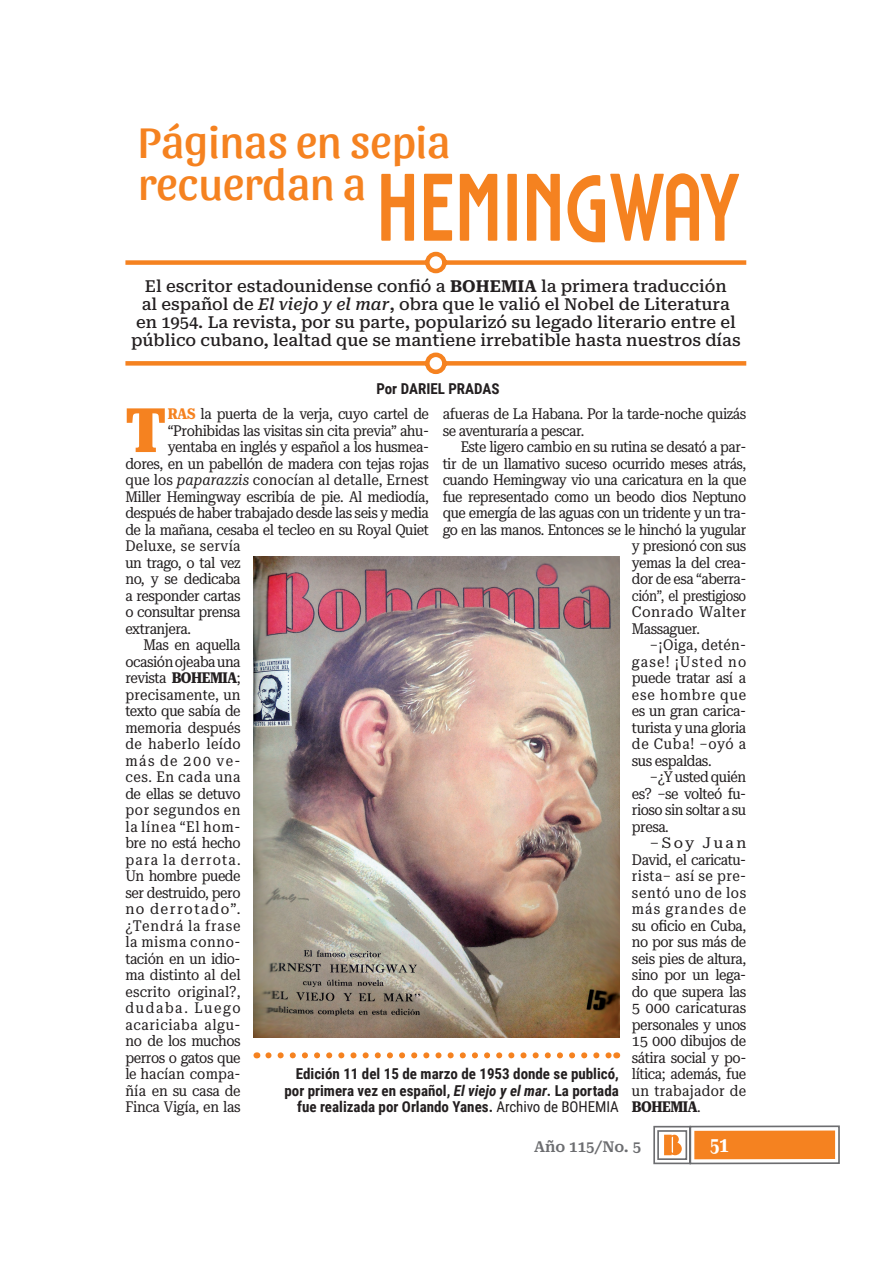
<style>
.page{position:relative;width:893px;height:1276px;background:#fff}
.page>*{position:absolute;margin:0;border:0;box-sizing:border-box;transform-origin:0 0}
.t1{font:800 61.5px "Roboto Serif 28 pt Condensed";color:#f58220}
.t2{font:45px/42px "Sansita";color:#f58220}
.t3{font:700 ultra-condensed 21px "Roboto Serif 120 pt";color:#fff}
.t4{font:500 16.5px/18px "Roboto Serif";color:#231f20;text-align:center}
.t5{font:15px/16.5px "Roboto Serif 28 pt Condensed";letter-spacing:-.03em;color:#231f20}
.t6{font:700 15px/16.5px "Roboto Condensed";color:#231f20;text-align:right}
.t7{font:15px "Roboto Serif 28 pt Condensed";letter-spacing:.01em;color:#231f20}
.t8{font:15px "Roboto Serif 28 pt Condensed";letter-spacing:.04em;color:#231f20}
.t9{font:15px "Roboto Serif 28 pt Condensed";letter-spacing:.02em;color:#231f20}
.t10{font:15px "Roboto Serif 28 pt Condensed";letter-spacing:-.01em;color:#231f20}
.t11{font:15px "Roboto Serif 28 pt Condensed";letter-spacing:.08em;color:#231f20}
.t12{font:15px "Roboto Serif 28 pt Condensed";letter-spacing:.05em;color:#231f20}
.t13{font:15px "Roboto Serif 28 pt Condensed";letter-spacing:.06em;color:#231f20}
.t14{font:15px "Roboto Serif 28 pt Condensed";letter-spacing:-.03em;color:#231f20;scale:.93 1}
.t15{font:15px "Roboto Serif 28 pt Condensed";letter-spacing:.03em;color:#231f20}
.t16{font:15px "Roboto Serif 28 pt Condensed";letter-spacing:.09em;color:#231f20;scale:1.05 1}
.t17{font:15px "Roboto Serif 28 pt Condensed";letter-spacing:.03em;color:#231f20;scale:1.05 1}
.t18{font:15px "Roboto Serif 28 pt Condensed";letter-spacing:.11em;color:#231f20}
.t19{font:15px "Roboto Serif 28 pt Condensed";letter-spacing:.07em;color:#231f20}
.t20{font:600 15px "Roboto Serif";color:#6c6d70}
.t21{font:15px "Roboto Serif 28 pt Condensed";letter-spacing:.1em;color:#231f20}
.t22{font:15px "Roboto Serif 28 pt Condensed";letter-spacing:-.03em;color:#231f20;scale:1.14 1}
.t23{font:700 15px "Roboto Serif 28 pt Condensed";letter-spacing:-.03em;color:#231f20}
.s1{font-family:"Rousseau Deco";font-weight:700;font-size:93.75px}
.s2{font-weight:700}
.s3{font-style:italic}
.s4{font-weight:400}
.s5{font-weight:700;color:#f58220}
</style>
<div class="page">
<svg style="left:653px;top:1125px;width:187px;height:40px"></svg>
<div style="left:694px;top:1130px;width:141px;height:29px;background:#f58220"></div>
<img style="left:253px;top:557px;width:366px;height:480px">
<svg style="left:125px;top:251px;width:622px;height:23px"></svg>
<svg style="left:268px;top:1052px;width:342px;height:6px"></svg>
<svg style="left:125px;top:352px;width:622px;height:23px"></svg>
<h2 class="t2" style="left:138px;top:118px;width:602px">Páginas en sepia<br>recuerdan a <span class="s1">HEMINGWAY</span></h2>
<p class="t4" style="left:131px;top:277px;width:611px">El escritor estadounidense confió a <span class="s2">BOHEMIA</span> la primera traducción<br>al español de <span class="s3">El viejo y el mar</span>, obra que le valió el Nobel de Literatura en 1954. La revista, por su parte, popularizó su legado literario entre el público cubano, lealtad que se mantiene irrebatible hasta nuestros días</p>
<p class="t6" style="left:376px;top:381px;width:125px">Por DARIEL PRADAS</p>
<p class="t5" style="left:443px;top:406px;width:305px">afueras de La Habana. Por la tarde-noche quizás se aventuraría a pescar.</p>
<p class="t5" style="left:461px;top:439px;width:287px">Este ligero cambio en su rutina se desató a par-</p>
<p class="t5" style="left:443px;top:455px;width:305px">tir de un llamativo suceso ocurrido meses atrás,</p>
<p class="t5" style="left:443px;top:472px;width:305px">cuando Hemingway vio una caricatura en la que</p>
<p class="t5" style="left:443px;top:488px;width:305px">fue representado como un beodo dios Neptuno</p>
<p class="t5" style="left:443px;top:505px;width:305px">que emergía de las aguas con un tridente y un tra-</p>
<p class="t5" style="left:443px;top:521px;width:305px">go en las manos. Entonces se le hinchó la yugular</p>
<p class="t5" style="left:632px;top:538px;width:116px">y presionó con sus</p>
<p class="t5" style="left:632px;top:554px;width:116px">yemas la del crea-</p>
<p class="t5" style="left:632px;top:571px;width:116px">dor de esa “aberra-</p>
<p class="t14" style="left:632px;top:586px;width:124px">ción”, el prestigioso</p>
<p class="t17" style="left:632px;top:603px;width:110px">Conrado Walter</p>
<p class="t5" style="left:632px;top:620px;width:69px">Massaguer.</p>
<p class="t9" style="left:650px;top:636px;width:98px">–¡Oiga, detén-</p>
<p class="t11" style="left:632px;top:652px;width:116px">gase! ¡Usted no</p>
<p class="t5" style="left:632px;top:670px;width:116px">puede tratar así a</p>
<p class="t13" style="left:632px;top:685px;width:116px">ese hombre que</p>
<p class="t5" style="left:632px;top:703px;width:116px">es un gran carica-</p>
<p class="t5" style="left:632px;top:719px;width:116px">turista y una gloria</p>
<p class="t12" style="left:632px;top:735px;width:116px">de Cuba! –oyó a</p>
<p class="t5" style="left:632px;top:752px;width:81px">sus espaldas.</p>
<p class="t5" style="left:650px;top:769px;width:98px">–¿Y usted quién</p>
<p class="t5" style="left:632px;top:785px;width:116px">es? –se volteó fu-</p>
<p class="t5" style="left:632px;top:802px;width:116px">rioso sin soltar a su</p>
<p class="t5" style="left:632px;top:818px;width:38px">presa.</p>
<p class="t22" style="left:650px;top:834px;width:86px">–Soy Juan</p>
<p class="t5" style="left:632px;top:851px;width:116px">David, el caricatu-</p>
<p class="t15" style="left:632px;top:867px;width:116px">rista– así se pre-</p>
<p class="t8" style="left:632px;top:883px;width:116px">sentó uno de los</p>
<p class="t19" style="left:632px;top:900px;width:116px">más grandes de</p>
<p class="t5" style="left:632px;top:917px;width:116px">su oficio en Cuba,</p>
<p class="t5" style="left:632px;top:934px;width:116px">no por sus más de</p>
<p class="t5" style="left:632px;top:950px;width:116px">seis pies de altura,</p>
<p class="t5" style="left:632px;top:967px;width:116px">sino por un lega-</p>
<p class="t5" style="left:632px;top:983px;width:116px">do que supera las</p>
<p class="t10" style="left:632px;top:999px;width:116px">5 000 caricaturas</p>
<p class="t5" style="left:632px;top:1016px;width:116px">personales y unos</p>
<p class="t5" style="left:632px;top:1033px;width:116px">15 000 dibujos de</p>
<p class="t5" style="left:632px;top:1049px;width:116px">sátira social y po-</p>
<p class="t5" style="left:632px;top:1066px;width:116px">lítica; además, fue</p>
<p class="t9" style="left:632px;top:1082px;width:116px">un trabajador de</p>
<p class="t23" style="left:632px;top:1098px;width:70px">BOHEMIA<span class="s4">.</span></p>
<h1 class="t1" style="left:125px;top:395px;width:42px">T</h1>
<p class="t5" style="left:168px;top:406px;width:263px"><span class="s5">RAS</span> la puerta de la verja, cuyo cartel de</p>
<p class="t5" style="left:168px;top:422px;width:263px">“Prohibidas las visitas sin cita previa” ahu-</p>
<p class="t5" style="left:168px;top:439px;width:263px">yentaba en inglés y español a los husmea-</p>
<p class="t5" style="left:125px;top:455px;width:305px">dores, en un pabellón de madera con tejas rojas</p>
<p class="t7" style="left:125px;top:471px;width:305px">que los <span class="s3">paparazzis</span> conocían al detalle, Ernest</p>
<p class="t5" style="left:125px;top:488px;width:305px">Miller Hemingway escribía de pie. Al mediodía,</p>
<p class="t5" style="left:125px;top:505px;width:305px">después de haber trabajado desde las seis y media</p>
<p class="t5" style="left:125px;top:521px;width:305px">de la mañana, cesaba el tecleo en su Royal Quiet</p>
<p class="t9" style="left:125px;top:537px;width:117px">Deluxe, se servía</p>
<p class="t5" style="left:125px;top:554px;width:117px">un trago, o tal vez</p>
<p class="t5" style="left:125px;top:571px;width:117px">no, y se dedicaba</p>
<p class="t5" style="left:125px;top:587px;width:117px">a responder cartas</p>
<p class="t5" style="left:125px;top:604px;width:117px">o consultar prensa</p>
<p class="t5" style="left:125px;top:620px;width:67px">extranjera.</p>
<p class="t5" style="left:143px;top:637px;width:99px">Mas en aquella</p>
<p class="t5" style="left:125px;top:653px;width:117px">ocasión ojeaba una</p>
<p class="t5" style="left:125px;top:670px;width:117px">revista <span class="s2">BOHEMIA</span>;</p>
<p class="t7" style="left:125px;top:685px;width:117px">precisamente, un</p>
<p class="t5" style="left:125px;top:703px;width:117px">texto que sabía de</p>
<p class="t10" style="left:125px;top:718px;width:117px">memoria después</p>
<p class="t9" style="left:125px;top:735px;width:117px">de haberlo leído</p>
<p class="t21" style="left:125px;top:752px;width:117px">más de 200 ve-</p>
<p class="t8" style="left:125px;top:768px;width:117px">ces. En cada una</p>
<p class="t5" style="left:125px;top:785px;width:117px">de ellas se detuvo</p>
<p class="t8" style="left:125px;top:801px;width:117px">por segundos en</p>
<p class="t12" style="left:125px;top:818px;width:117px">la línea “El hom-</p>
<p class="t5" style="left:125px;top:835px;width:117px">bre no está hecho</p>
<p class="t11" style="left:125px;top:851px;width:117px">para la derrota.</p>
<p class="t5" style="left:125px;top:868px;width:117px">Un hombre puede</p>
<p class="t5" style="left:125px;top:884px;width:117px">ser destruido, pero</p>
<p class="t16" style="left:125px;top:900px;width:111px">no derrotado”.</p>
<p class="t13" style="left:125px;top:916px;width:117px">¿Tendrá la frase</p>
<p class="t8" style="left:125px;top:933px;width:117px">la misma conno-</p>
<p class="t5" style="left:125px;top:950px;width:117px">tación en un idio-</p>
<p class="t10" style="left:125px;top:966px;width:117px">ma distinto al del</p>
<p class="t7" style="left:125px;top:982px;width:117px">escrito original?,</p>
<p class="t18" style="left:125px;top:999px;width:117px">dudaba. Luego</p>
<p class="t8" style="left:125px;top:1015px;width:117px">acariciaba algu-</p>
<p class="t5" style="left:125px;top:1033px;width:117px">no de los muchos</p>
<p class="t5" style="left:125px;top:1049px;width:117px">perros o gatos que</p>
<p class="t7" style="left:125px;top:1065px;width:117px">le hacían compa-</p>
<p class="t5" style="left:125px;top:1082px;width:117px">ñía en su casa de</p>
<p class="t5" style="left:125px;top:1099px;width:117px">Finca Vigía, en las</p>
<p class="t6" style="left:284px;top:1066px;width:336px">Edición 11 del 15 de marzo de 1953 donde se publicó, por primera vez en español, <span class="s3">El viejo y el mar</span>. La portada fue realizada por Orlando Yanes. <span class="s4">Archivo de BOHEMIA</span></p>
<p class="t20" style="left:534px;top:1138px;width:109px">Año 115/No. 5</p>
<h3 class="t3" style="left:710px;top:1132px;width:20px">51</h3>
</div>
